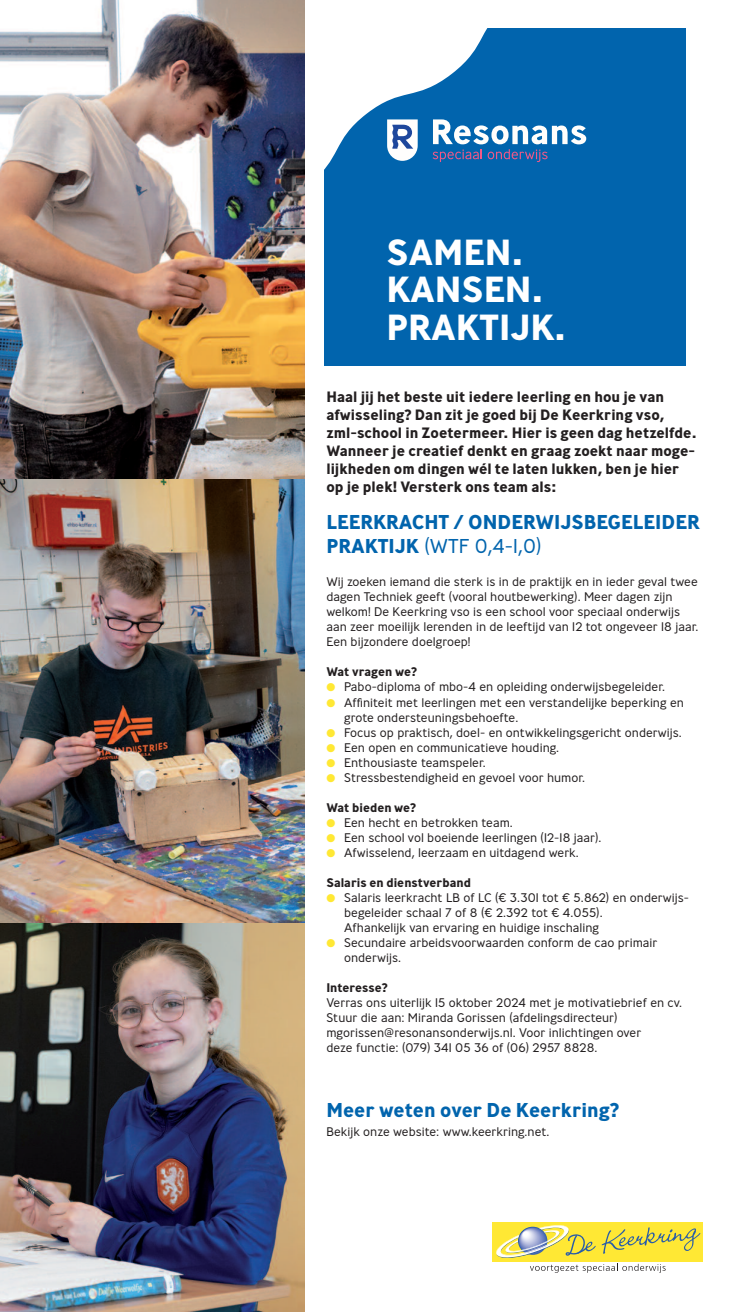
<style>
.page{position:relative;width:745px;height:1312px;background:#fff}
.page>*{position:absolute;margin:0;border:0;box-sizing:border-box;transform-origin:0 0}
.t1{font:700 36.25px/37.5px "Ministry";color:#fff}
.t2{font:700 20px/24px "Ministry";color:#0164ad}
.t3{font:700 15px/18px "Ministry";color:#231f20}
.t4{font:300 12.5px/15px "Ministry";color:#231f20}
.t5{font:700 12.5px "Ministry";color:#231f20}
.s1{font-weight:300}
.s2{color:#ffe834}
</style>
<div class="page">
<div style="left:324px;top:28px;width:361px;height:338px;background:#0164ad"></div>
<svg style="left:324px;top:28px;width:263px;height:142px"></svg>
<svg style="left:432px;top:119px;width:154px;height:43px"></svg>
<svg style="left:387px;top:119px;width:30px;height:42px"></svg>
<div style="left:492px;top:1221px;width:210px;height:40px;background:#ffe834"></div>
<svg style="left:494px;top:1225px;width:206px;height:47px"></svg>
<img style="left:0;top:0;width:304px;height:480px">
<img style="left:0;top:922px;width:304px;height:389px">
<img style="left:0;top:480px;width:304px;height:442px">
<h1 class="t1" style="left:386px;top:236px;width:181px">SAMEN.<br>KANSEN.<br>PRAKTIJK.</h1>
<p class="t3" style="left:326px;top:389px;width:371px">Haal jij het beste uit iedere leerling en hou je van afwisseling? Dan zit je goed bij De Keerkring vso, zml-school in Zoetermeer. Hier is geen dag hetzelfde.<br>Wanneer je creatief denkt en graag zoekt naar moge&shy;lijkheden om dingen wél te laten lukken, ben je hier op je plek! Versterk ons team als:</p>
<h2 class="t2" style="left:326px;top:511px;width:374px">LEERKRACHT / ONDERWIJSBEGELEIDER<br>PRAKTIJK <span class="s1">(WTF 0,4-1,0)</span></h2>
<p class="t4" style="left:326px;top:575px;width:373px">Wij zoeken iemand die sterk is in de praktijk en in ieder geval twee dagen Techniek geeft (vooral houtbewerking). Meer dagen zijn welkom! De Keerkring vso is een school voor speciaal onderwijs aan zeer moeilijk lerenden in de leeftijd van 12 tot ongeveer 18 jaar.<br>Een bijzondere doelgroep!</p>
<p class="t5" style="left:326px;top:667px;width:92px">Wat vragen we?</p>
<p class="t4" style="left:326px;top:680px;width:340px"><span class="s2">●</span> Pabo-diploma of mbo-4 en opleiding onderwijsbegeleider.</p>
<p class="t4" style="left:344px;top:695px;width:341px;text-indent:-18px"><span class="s2">●</span> Affiniteit met leerlingen met een verstandelijke beperking en grote ondersteuningsbehoefte.</p>
<p class="t4" style="left:326px;top:725px;width:357px"><span class="s2">●</span> Focus op praktisch, doel- en ontwikkelingsgericht onderwijs.</p>
<p class="t4" style="left:326px;top:740px;width:234px"><span class="s2">●</span> Een open en communicatieve houding.</p>
<p class="t4" style="left:326px;top:755px;width:161px"><span class="s2">●</span> Enthousiaste teamspeler.</p>
<p class="t4" style="left:326px;top:770px;width:260px"><span class="s2">●</span> Stressbestendigheid en gevoel voor humor.</p>
<p class="t5" style="left:326px;top:802px;width:91px">Wat bieden we?</p>
<p class="t4" style="left:326px;top:815px;width:188px"><span class="s2">●</span> Een hecht en betrokken team.</p>
<p class="t4" style="left:326px;top:830px;width:276px"><span class="s2">●</span> Een school vol boeiende leerlingen (12-18 jaar).</p>
<p class="t4" style="left:326px;top:845px;width:254px"><span class="s2">●</span> Afwisselend, leerzaam en uitdagend werk.</p>
<p class="t5" style="left:326px;top:877px;width:146px">Salaris en dienstverband</p>
<p class="t4" style="left:344px;top:890px;width:346px;text-indent:-18px"><span class="s2">●</span> Salaris leerkracht LB of LC (€ 3.301 tot € 5.862) en onderwijs&shy;begeleider schaal 7 of 8 (€ 2.392 tot € 4.055).<br>Afhankelijk van ervaring en huidige inschaling</p>
<p class="t4" style="left:344px;top:935px;width:315px;text-indent:-18px"><span class="s2">●</span> Secundaire arbeidsvoorwaarden conform de cao primair onderwijs.</p>
<p class="t5" style="left:326px;top:982px;width:63px">Interesse?</p>
<p class="t4" style="left:326px;top:995px;width:357px">Verras ons uiterlijk 15 oktober 2024 met je motivatiebrief en cv.<br>Stuur die aan: Miranda Gorissen (afdelingsdirecteur) mgorissen@resonansonderwijs.nl. Voor inlichtingen over<br>deze functie: (079) 341 05 36 of (06) 2957 8828.</p>
<h2 class="t2" style="left:326px;top:1099px;width:294px">Meer weten over De Keerkring?</h2>
<p class="t4" style="left:326px;top:1124px;width:224px">Bekijk onze website: www.keerkring.net.</p>
</div>
